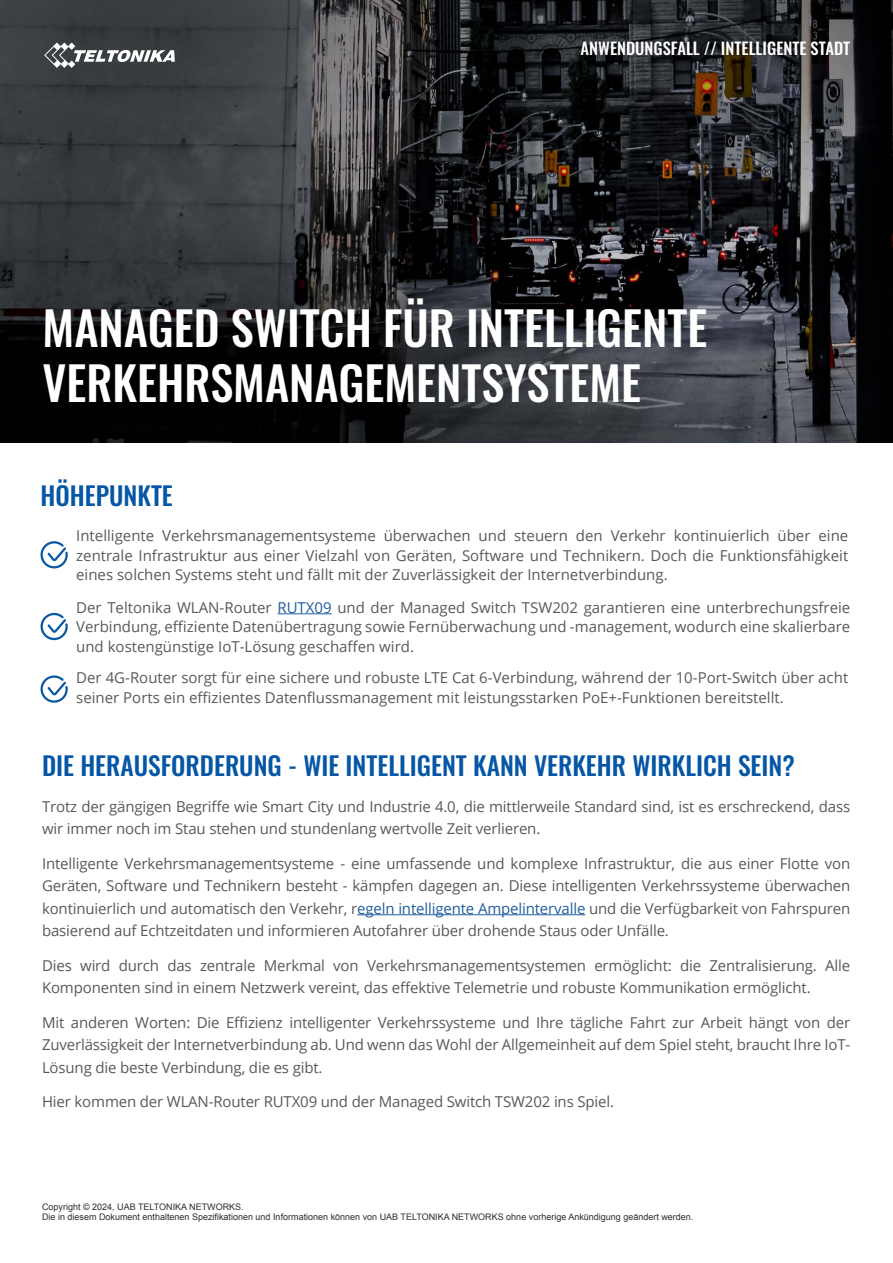
<style>
.page{position:relative;width:893px;height:1263px;background:#fff}
.page>*{position:absolute;margin:0;border:0;box-sizing:border-box;transform-origin:0 0}
.t1{font:500 46.5px/55.5px "Oswald";color:#fff}
.t2{font:500 25.5px "Oswald";color:#0556a5}
.t3{font:500 16.5px "Oswald";color:#fff}
.t4{font:15px/22.5px "Open Sans";letter-spacing:-.01em;color:#58595b;text-align:justify}
.t5{font:9px/10.1px "Arial";color:#2e2e2f}
.s1{color:#215e9e}
</style>
<div class="page">
<img style="left:0;top:0;width:893px;height:442px">
<svg style="left:44px;top:43px;width:131px;height:25px"></svg>
<svg style="left:40px;top:541px;width:28px;height:28px"></svg>
<hr style="left:277px;top:613px;width:55px;height:1px;background:#215e9e">
<svg style="left:40px;top:612px;width:28px;height:29px"></svg>
<svg style="left:40px;top:675px;width:28px;height:28px"></svg>
<hr style="left:357px;top:914px;width:228px;height:1px;background:#215e9e">
<p class="t3" style="left:581px;top:34px;width:271px">ANWENDUNGSFALL // INTELLIGENTE STADT</p>
<h1 class="t1" style="left:43px;top:296px;width:666px">MANAGED SWITCH FÜR INTELLIGENTE<br>VERKEHRSMANAGEMENTSYSTEME</h1>
<h2 class="t2" style="left:41px;top:473px;width:134px">HÖHEPUNKTE</h2>
<p class="t4" style="left:76px;top:525px;width:774px;line-height:19.5px">Intelligente Verkehrsmanagementsysteme überwachen und steuern den Verkehr kontinuierlich über eine zentrale Infrastruktur aus einer Vielzahl von Geräten, Software und Technikern. Doch die Funktionsfähigkeit eines solchen Systems steht und fällt mit der Zuverlässigkeit der Internetverbindung.</p>
<p class="t4" style="left:76px;top:597px;width:776px;line-height:19.5px">Der Teltonika WLAN-Router <span class="s1">RUTX09</span> und der Managed Switch TSW202 garantieren eine unterbrechungsfreie Verbindung, effiziente Datenübertragung sowie Fernüberwachung und -management, wodurch eine skalierbare und kostengünstige IoT-Lösung geschaffen wird.</p>
<p class="t4" style="left:76px;top:667px;width:773px;line-height:19.5px">Der 4G-Router sorgt für eine sichere und robuste LTE Cat 6-Verbindung, während der 10-Port-Switch über acht seiner Ports ein effizientes Datenflussmanagement mit leistungsstarken PoE+-Funktionen bereitstellt.</p>
<h2 class="t2" style="left:42px;top:742px;width:754px">DIE HERAUSFORDERUNG - WIE INTELLIGENT KANN VERKEHR WIRKLICH SEIN?</h2>
<p class="t4" style="left:42px;top:794px;width:810px">Trotz der gängigen Begriffe wie Smart City und Industrie 4.0, die mittlerweile Standard sind, ist es erschreckend, dass wir immer noch im Stau stehen und stundenlang wertvolle Zeit verlieren.</p>
<p class="t4" style="left:42px;top:851px;width:810px">Intelligente Verkehrsmanagementsysteme - eine umfassende und komplexe Infrastruktur, die aus einer Flotte von Geräten, Software und Technikern besteht - kämpfen dagegen an. Diese intelligenten Verkehrssysteme überwachen kontinuierlich und automatisch den Verkehr, r<span class="s1">egeln intelligente Ampelintervalle</span> und die Verfügbarkeit von Fahrspuren basierend auf Echtzeitdaten und informieren Autofahrer über drohende Staus oder Unfälle.</p>
<p class="t4" style="left:42px;top:953px;width:810px">Dies wird durch das zentrale Merkmal von Verkehrsmanagementsystemen ermöglicht: die Zentralisierung. Alle<br>Komponenten sind in einem Netzwerk vereint, das effektive Telemetrie und robuste Kommunikation ermöglicht.</p>
<p class="t4" style="left:42px;top:1010px;width:810px">Mit anderen Worten: Die Effizienz intelligenter Verkehrssysteme und Ihre tägliche Fahrt zur Arbeit hängt von der Zuverlässigkeit der Internetverbindung ab. Und wenn das Wohl der Allgemeinheit auf dem Spiel steht, braucht Ihre IoT-Lösung die beste Verbindung, die es gibt.</p>
<p class="t4" style="left:42px;top:1090px;width:574px">Hier kommen der WLAN-Router RUTX09 und der Managed Switch TSW202 ins Spiel.</p>
<p class="t5" style="left:42px;top:1202px;width:653px">Copyright © 2024, UAB TELTONIKA NETWORKS.<br>Die in diesem Dokument enthaltenen Spezifikationen und Informationen können von UAB TELTONIKA NETWORKS ohne vorherige Ankündigung geändert werden.</p>
</div>
